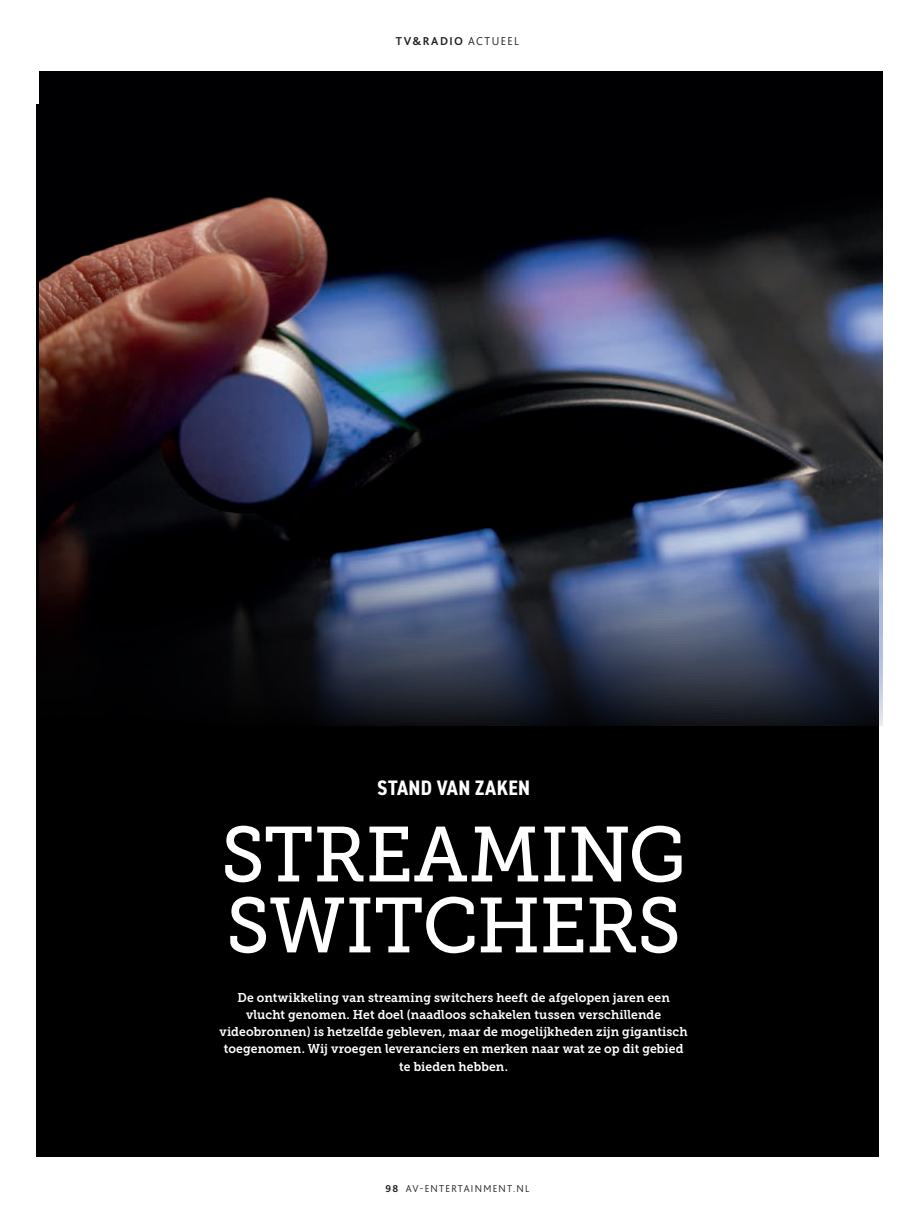
<style>
.page{position:relative;width:915px;height:1212px;background:#fff}
.page>*{position:absolute;margin:0;border:0;box-sizing:border-box;transform-origin:0 0}
.t1{font:77.7px/70.9px "Museo Slab 500";letter-spacing:-.015em;color:#fff}
.t2{font:700 condensed 21px "DIN2014";letter-spacing:.02em;color:#fff}
.t3{font:12.75px/17.2px "Museo Slab 700";letter-spacing:.005em;color:#fff;text-align:center;scale:.95 1}
.t4{font:700 12px "Bliss 2";letter-spacing:.125em;color:#231f20}
.t5{font:300 10.5px "Bliss 2";letter-spacing:.125em;color:#231f20}
.s1{font-weight:300}
.s2{font-weight:700}
</style>
<div class="page">
<div style="left:36px;top:104px;width:842px;height:1053px;background:#000001"></div>
<img style="left:39px;top:71px;width:842px;height:654px">
<p class="t4" style="left:395px;top:33px;width:125px">TV&amp;RADIO <span class="s1">ACTUEEL</span></p>
<h2 class="t2" style="left:377px;top:773px;width:154px">STAND VAN ZAKEN</h2>
<h1 class="t1" style="left:221px;top:820px;width:466px">STREAMING<br>SWITCHERS</h1>
<p class="t3" style="left:219px;top:989px;width:494px">De ontwikkeling van streaming switchers heeft de afgelopen jaren een vlucht genomen. Het doel (naadloos schakelen tussen verschillende videobronnen) is hetzelfde gebleven, maar de mogelijkheden zijn gigantisch toegenomen. Wij vroegen leveranciers en merken naar wat ze op dit gebied te bieden hebben.</p>
<p class="t5" style="left:385px;top:1182px;width:145px"><span class="s2">98</span> AV-ENTERTAINMENT.NL</p>
</div>
